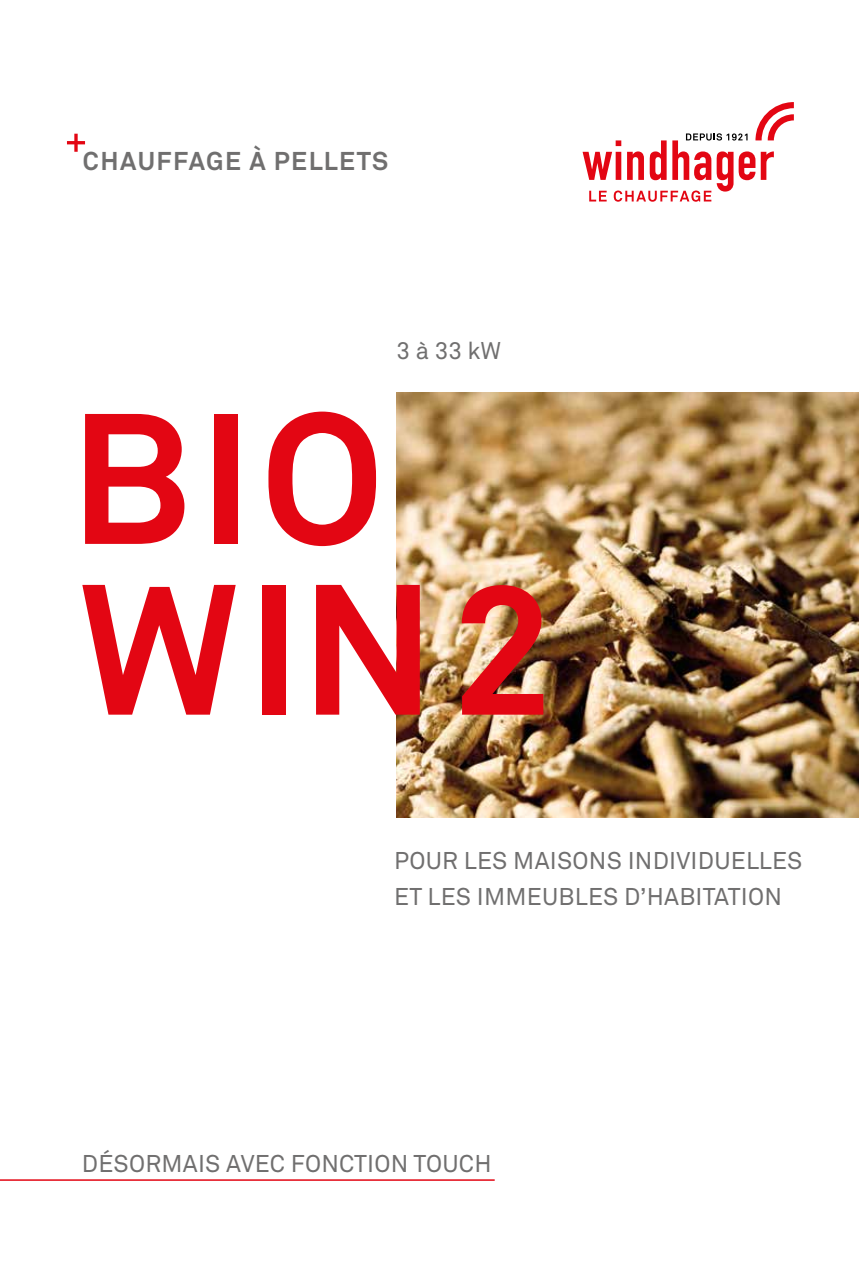
<style>
.page{position:relative;width:859px;height:1263px;background:#fff}
.page>*{position:absolute;margin:0;border:0;box-sizing:border-box;transform-origin:0 0}
.t1{font:700 183px/170.9px "Akkurat Pro";letter-spacing:.04em;color:#e30613}
.t2{font:700 25.5px "Akkurat Pro";letter-spacing:.06em;color:#706f6f}
.t3{font:24px/36px "Akkurat Pro";letter-spacing:.01em;color:#706f6f}
</style>
<div class="page">
<img style="left:396px;top:393px;width:463px;height:425px">
<svg style="left:67px;top:134px;width:18px;height:18px"></svg>
<hr style="left:0;top:1179px;width:495px;height:2px;background:#e30613">
<svg style="left:583px;top:102px;width:211px;height:100px"></svg>
<p class="t2" style="left:83px;top:145px;width:307px">CHAUFFAGE À PELLETS</p>
<p class="t3" style="left:396px;top:332px;width:106px">3 à 33 kW</p>
<h1 class="t1" style="left:70px;top:392px;width:487px">BIO<br>WIN2</h1>
<p class="t3" style="left:394px;top:843px;width:410px">POUR LES MAISONS INDIVIDUELLES<br>ET LES IMMEUBLES D’HABITATION</p>
<p class="t3" style="left:82px;top:1145px;width:411px">DÉSORMAIS AVEC FONCTION TOUCH</p>
</div>
